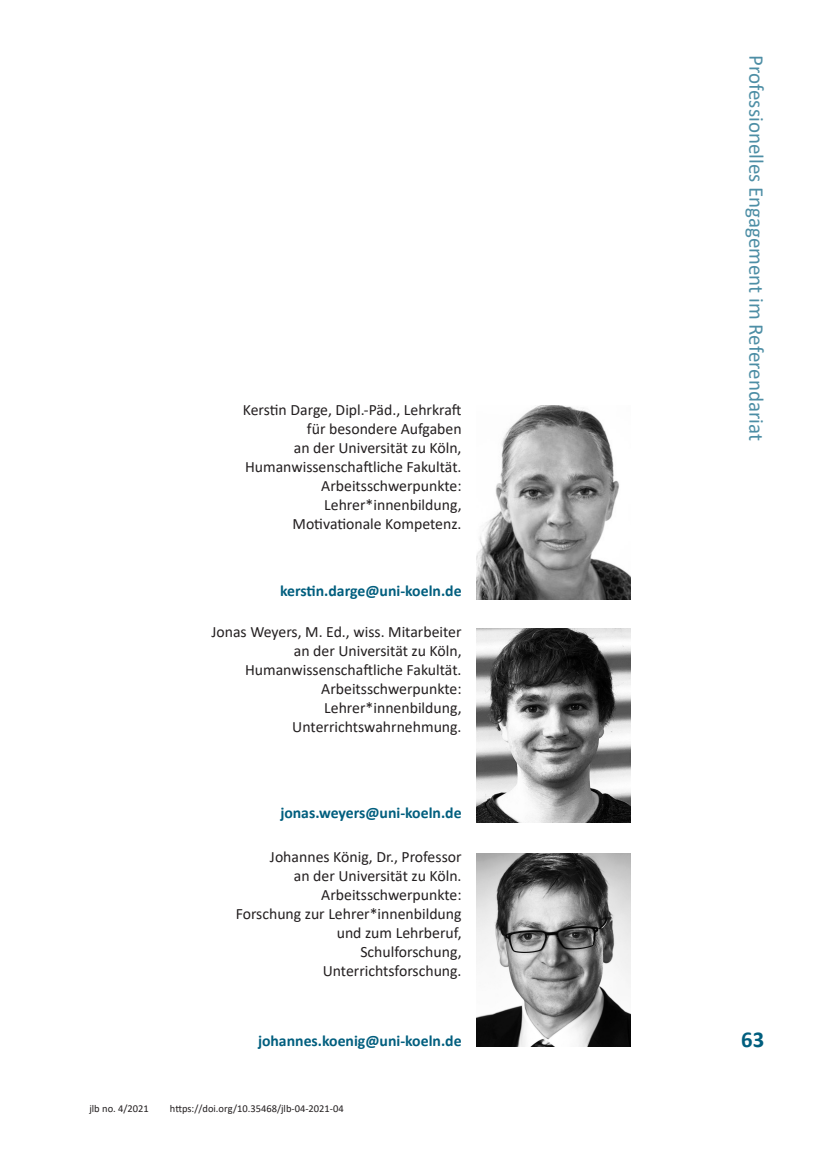
<style>
.page{position:relative;width:819px;height:1166px;background:#fff}
.page>*{position:absolute;margin:0;border:0;box-sizing:border-box;transform-origin:0 0}
.t1{font:700 22.75px "Calibri";color:#005e7e}
.t2{font:21px "Calibri";color:#4d8ea5}
.t3{font:15.75px/19.1px "Calibri";color:#231f20;text-align:right}
.t4{font:700 15.75px "Calibri";color:#005e7e}
.t5{font:10.5px "Calibri";color:#231f20}
</style>
<div class="page">
<img style="left:476px;top:629px;width:154px;height:193px">
<img style="left:476px;top:853px;width:154px;height:194px">
<img style="left:476px;top:406px;width:154px;height:193px">
<p class="t3" style="left:243px;top:399px;width:220px">Kerstin Darge, Dipl.-Päd., Lehrkraft für besondere Aufgaben<br>an der Universität zu Köln,<br>Humanwissenschaftliche Fakultät.<br>Arbeitsschwerpunkte:<br>Lehrer*innenbildung,<br>Motivationale Kompetenz.</p>
<p class="t4" style="left:280px;top:580px;width:183px">kerstin.darge@uni-koeln.de</p>
<p class="t3" style="left:211px;top:622px;width:251px">Jonas Weyers, M. Ed., wiss. Mitarbeiter an der Universität zu Köln,<br>Humanwissenschaftliche Fakultät.<br>Arbeitsschwerpunkte:<br>Lehrer*innenbildung,<br>Unterrichtswahrnehmung.</p>
<p class="t4" style="left:280px;top:802px;width:183px">jonas.weyers@uni-koeln.de</p>
<p class="t3" style="left:236px;top:846px;width:227px">Johannes König, Dr., Professor<br>an der Universität zu Köln.<br>Arbeitsschwerpunkte:<br>Forschung zur Lehrer*innenbildung und zum Lehrberuf,<br>Schulforschung,<br>Unterrichtsforschung.</p>
<p class="t4" style="left:258px;top:1029px;width:205px">johannes.koenig@uni-koeln.de</p>
<p class="t5" style="left:89px;top:1101px;width:61px">jlb no. 4/2021</p>
<p class="t5" style="left:170px;top:1101px;width:175px">https://doi.org/10.35468/jlb-04-2021-04</p>
<h2 class="t2" style="left:771px;top:55px;width:387px;rotate:90deg">Professionelles Engagement im Referendariat</h2>
<h1 class="t1" style="left:741px;top:1023px;width:25px">63</h1>
</div>
